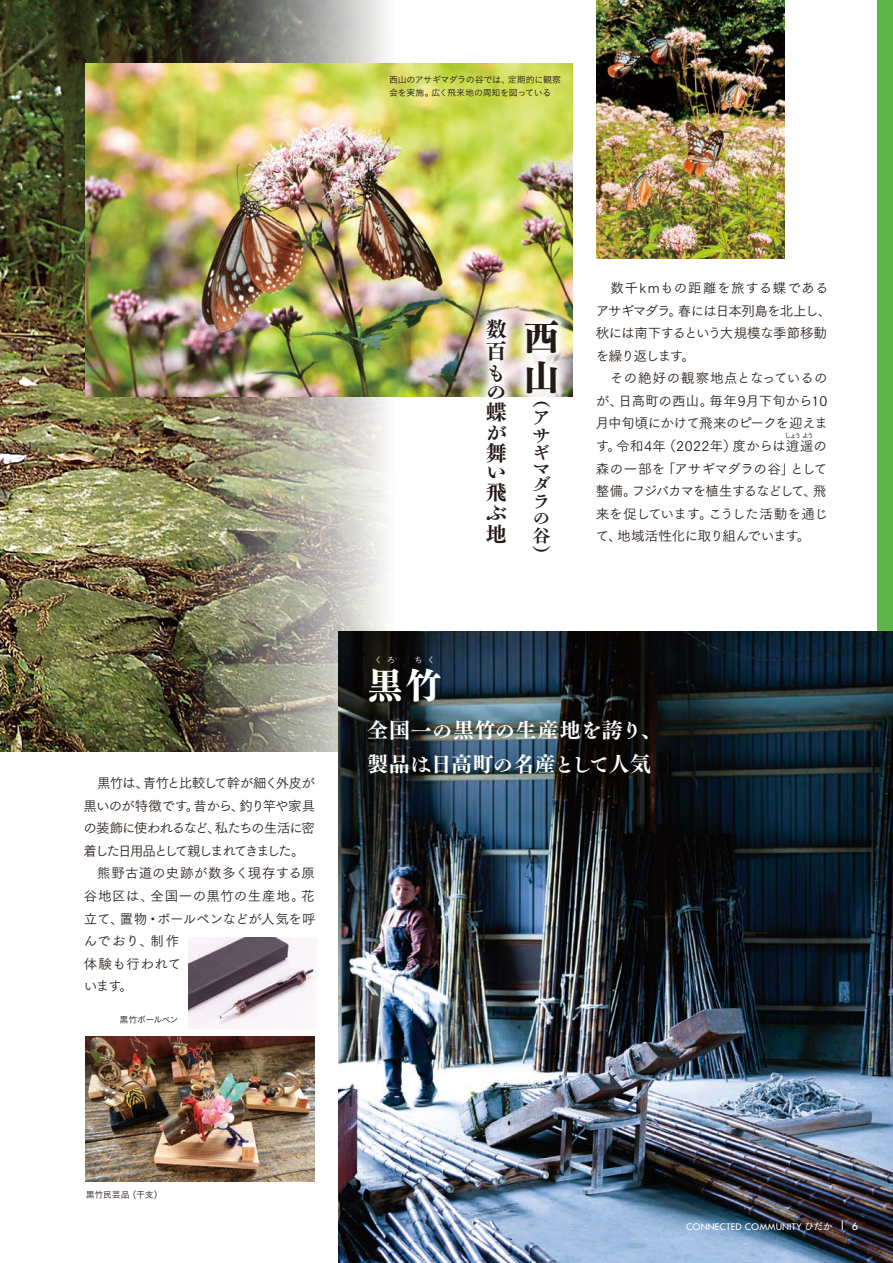
<style>
.page{position:relative;width:893px;height:1263px;background:#fff}
.page>*{position:absolute;margin:0;border:0;box-sizing:border-box;transform-origin:0 0}
.t1{font:800 36px/39.6px "Tsuku B Min Pr 6";color:#231916}
.t2{font:800 36px "Tsuku B Min Pr 6";color:#fff}
.t3{font:21px/33.6px "Tsuku B Min Pr 6 E";letter-spacing:.005em;color:#fff}
.t4{font:21px/20.5px "Tsuku B Min Pr 6 E";color:#231916;text-align:justify}
.t5{font:18px/16.4px "Tsuku B Min Pr 6 B";color:#231916}
.t6{font:13.5px/22.5px "Tsuku Go Pro R";letter-spacing:-.03em;color:#231916}
.t7{font:13.5px "Tsuku Go Pro R";letter-spacing:-.05em;color:#231916}
.t8{font:13.5px "Tsuku Go Pro R";letter-spacing:-.085em;color:#231916}
.t9{font:13.5px "Tsuku Go Pro R";letter-spacing:-.145em;color:#231916}
.t10{font:13.5px "Tsuku Go Pro R";letter-spacing:-.065em;color:#231916}
.t11{font:13.5px "Tsuku Go Pro R";letter-spacing:.045em;color:#231916}
.t12{font:13.5px "Tsuku Go Pro R";letter-spacing:.015em;color:#231916}
.t13{font:13.5px "Tsuku Go Pro R";letter-spacing:.04em;color:#231916}
.t14{font:11.7px "Tw Cen";color:#fff}
.t15{font:10.65px "Tw Cen";color:#fff}
.t16{font:9px/12.6px "Koburina Go Std W3";letter-spacing:-.035em;color:#231916}
.t17{font:9px "Koburina Go Std W3";letter-spacing:-.08em;color:#231916}
.t18{font:8.25px "Koburina Go Std W3";color:#fff}
.t19{font:6.75px "Koburina Go Std W3";color:#231916}
.s1{font-family:"Tsuku Go Pro D";font-size:9.6px}
</style>
<div class="page">
<div style="left:878px;top:0;width:15px;height:1263px;background:#5cb64a"></div>
<img style="left:0;top:0;width:184px;height:751px">
<img style="left:184px;top:0;width:214px;height:751px">
<img style="left:339px;top:631px;width:554px;height:632px">
<img style="left:597px;top:0;width:187px;height:258px">
<img style="left:85px;top:64px;width:487px;height:333px">
<img style="left:524px;top:303px;width:49px;height:94px">
<img style="left:524px;top:313px;width:42px;height:84px">
<img style="left:469px;top:302px;width:55px;height:95px">
<img style="left:479px;top:312px;width:35px;height:85px">
<img style="left:85px;top:1036px;width:230px;height:145px">
<img style="left:188px;top:937px;width:126px;height:91px">
<p class="t16" style="left:389px;top:73px;width:174px">西山のアサギマダラの谷では、定期的に観察会を実施。広く飛来地の周知を図っている</p>
<p class="t10" style="left:97px;top:772px;width:219px">黒竹は、青竹と比較して幹が細く外皮が</p>
<p class="t7" style="left:84px;top:795px;width:233px">黒いのが特徴です。昔から、釣り竿や家具</p>
<p class="t8" style="left:84px;top:817px;width:233px">の装飾に使われるなど、私たちの生活に密</p>
<p class="t9" style="left:84px;top:840px;width:222px">着した日用品として親しまれてきました。</p>
<p class="t12" style="left:97px;top:862px;width:219px">熊野古道の史跡が数多く現存する原</p>
<p class="t11" style="left:84px;top:885px;width:233px">谷地区は、全国一の黒竹の生産地。花</p>
<p class="t6" style="left:84px;top:906px;width:233px">立て、置物・ボールペンなどが人気を呼</p>
<p class="t6" style="left:84px;top:928px;width:97px">んでおり、制作</p>
<p class="t13" style="left:84px;top:952px;width:99px">体験も行われて</p>
<p class="t6" style="left:84px;top:973px;width:51px">います。</p>
<p class="t17" style="left:119px;top:1013px;width:61px">黒竹ボールペン</p>
<p class="t18" style="left:375px;top:653px;width:62px">く ろ　 ち く</p>
<h2 class="t4" style="left:486px;top:317px;width:22px;line-height:21.9px">数百も</h2>
<h2 class="t4" style="left:486px;top:379px;width:22px">の蝶が舞</h2>
<h2 class="t4" style="left:486px;top:460px;width:22px">い飛ぶ地</h2>
<h1 class="t1" style="left:523px;top:316px;width:36px">西山<sub>（</sub></h1>
<h3 class="t5" style="left:532px;top:408px;width:19px;line-height:17.5px;text-align:justify">アサギ</h3>
<h3 class="t5" style="left:532px;top:458px;width:19px">マダラの</h3>
<h3 class="t5" style="left:532px;top:524px;width:19px;line-height:18.9px">谷）</h3>
<p class="t6" style="left:596px;top:276px;width:237px">　数千kmもの距離を旅する蝶であるアサギマダラ。春には日本列島を北上し、秋には南下するという大規模な季節移動を繰り返します。<br>　その絶好の観察地点となっているのが、日高町の西山。毎年9月下旬から10月中旬頃にかけて飛来のピークを迎えます。令和4年（2022年）度からは逍遥の森の一部を「アサギマダラの谷」として整備。フジバカマを植生するなどして、飛来を促しています。こうした活動を通じて、地域活性化に取り組んでいます。</p>
<p class="t19" style="left:784px;top:431px;width:31px">しょう よう</p>
<h1 class="t2" style="left:367px;top:653px;width:76px">黒竹</h1>
<h2 class="t3" style="left:367px;top:712px;width:296px">全国一の黒竹の生産地を誇り、製品は日高町の名産として人気</h2>
<p class="t16" style="left:86px;top:1188px;width:79px">黒竹民芸品（干支）</p>
<p class="t15" style="left:686px;top:1220px;width:148px">CONNECTED COMMUNITY <span class="s1">ひだか</span></p>
<p class="t14" style="left:852px;top:1219px;width:8px">6</p>
</div>
